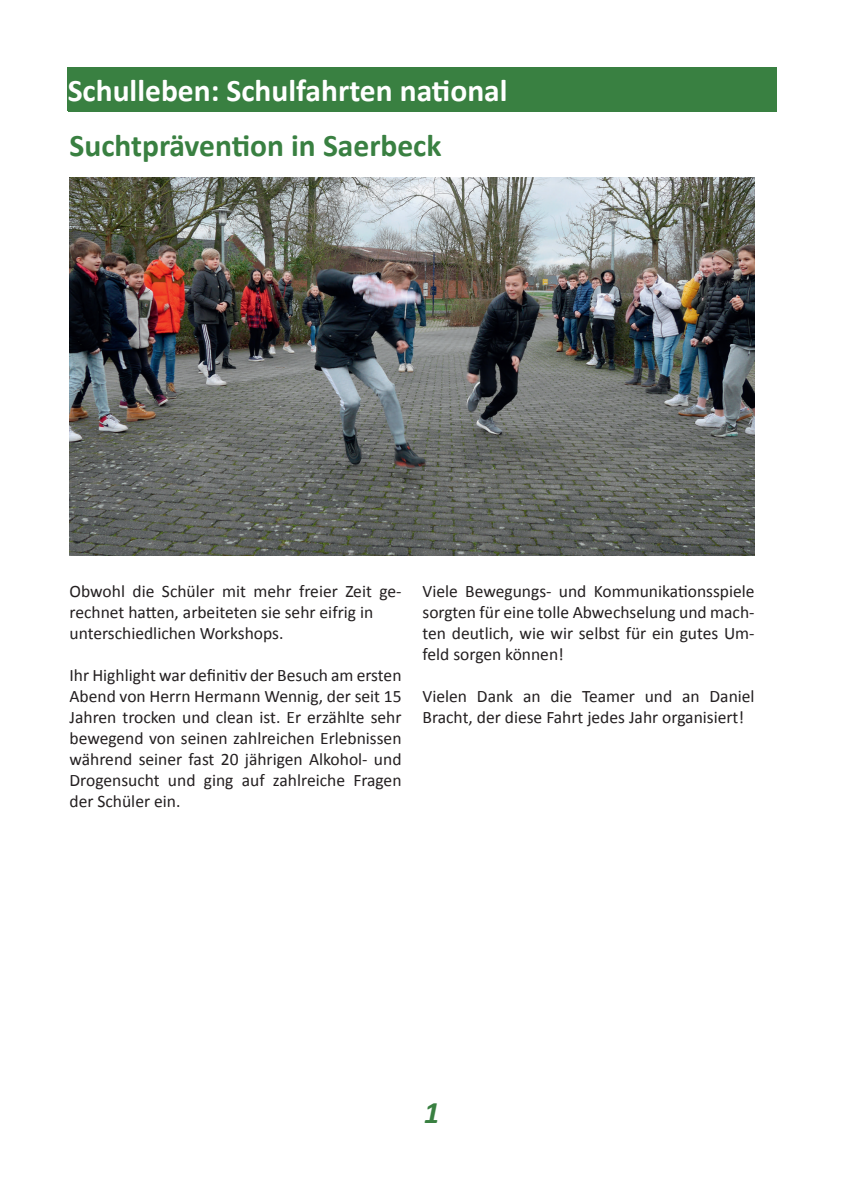
<style>
.page{position:relative;width:844px;height:1191px;background:#fff}
.page>*{position:absolute;margin:0;border:0;box-sizing:border-box;transform-origin:0 0}
.t1{font:700 31.5px "Calibri";color:#fff}
.t2{font:700 31.5px "Calibri";color:#398041}
.t3{font:italic 700 31.5px "Calibri";color:#398041}
.t4{font:17.5px/21px "Calibri";color:#231f20}
</style>
<div class="page">
<div style="left:68px;top:67px;width:708px;height:45px;background:#398041"></div>
<img style="left:69px;top:177px;width:685px;height:378px">
<h1 class="t1" style="left:68px;top:70px;width:441px">Schulleben: Schulfahrten national</h1>
<h1 class="t2" style="left:69px;top:126px;width:373px">Suchtprävention in Saerbeck</h1>
<p class="t4" style="left:69px;top:581px;width:333px">Obwohl die Schüler mit mehr freier Zeit ge&shy;rechnet hatten, arbeiteten sie sehr eifrig in unterschiedlichen Workshops.</p>
<p class="t4" style="left:69px;top:665px;width:333px;text-align:justify">Ihr Highlight war definitiv der Besuch am ersten Abend von Herrn Hermann Wennig, der seit 15<br>Jahren trocken und clean ist. Er erzählte sehr bewegend von seinen zahlreichen Erlebnissen während seiner fast 20 jährigen Alkohol- und Drogensucht und ging auf zahlreiche Fragen der Schüler ein.</p>
<p class="t4" style="left:422px;top:581px;width:333px;text-align:justify">Viele Bewegungs- und Kommunikationsspiele sorgten für eine tolle Abwechselung und mach&shy;ten deutlich, wie wir selbst für ein gutes Um&shy;feld sorgen können!</p>
<p class="t4" style="left:422px;top:686px;width:333px">Vielen Dank an die Teamer und an Daniel<br>Bracht, der diese Fahrt jedes Jahr organisiert!</p>
<h1 class="t3" style="left:424px;top:1092px;width:17px">1</h1>
</div>
